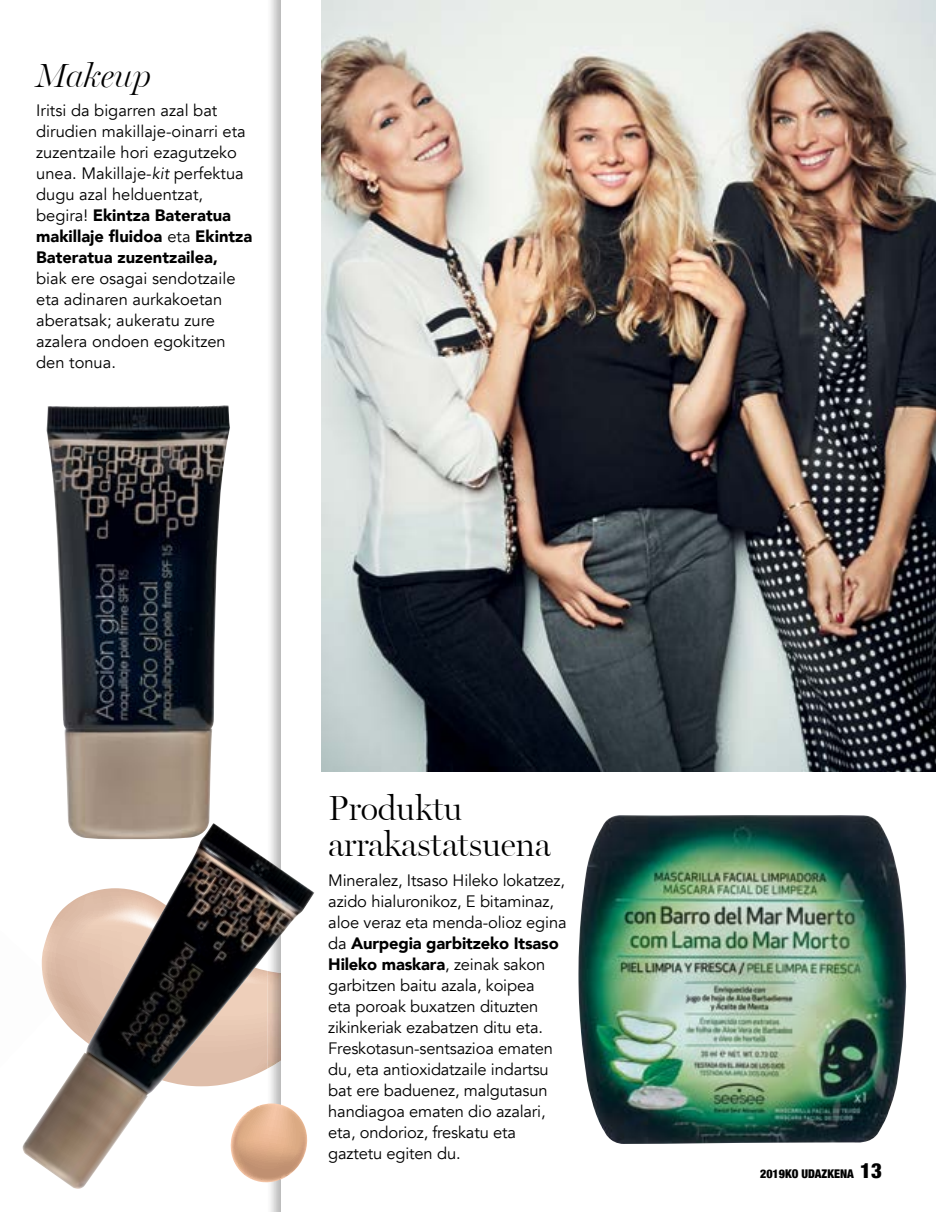
<style>
.page{position:relative;width:936px;height:1212px;background:#fff}
.page>*{position:absolute;margin:0;border:0;box-sizing:border-box;transform-origin:0 0}
.t1{font:300 30px/36px "Miller Banner";letter-spacing:-.01em;color:#000}
.t2{font:italic 300 30px "Miller Banner";letter-spacing:-.01em;color:#000}
.t3{font:16.5px/21px "Avenir";letter-spacing:-.01em;color:#000}
.t4{font:900 condensed 12px "Helvetica Neue";color:#000}
.s1{font-style:italic}
.s2{font-weight:900}
.s3{font-size:21px}
</style>
<div class="page">
<img style="left:322px;top:0;width:613px;height:772px">
<img style="left:578px;top:815px;width:328px;height:329px">
<img style="left:46px;top:405px;width:184px;height:418px">
<img style="left:22px;top:823px;width:292px;height:366px">
<h1 class="t2" style="left:36px;top:56px;width:116px">Makeup</h1>
<p class="t3" style="left:36px;top:100px;width:218px">Iritsi da bigarren azal bat dirudien makillaje-oinarri eta zuzentzaile hori ezagutzeko unea. Makillaje-<span class="s1">kit</span> perfektua dugu azal helduentzat, begira! <span class="s2">Ekintza Bateratua makillaje fluidoa</span> eta <span class="s2">Ekintza<br>Bateratua zuzentzailea,</span></p>
<p class="t3" style="left:36px;top:268px;width:201px">biak ere osagai sendotzaile eta adinaren aurkakoetan aberatsak; aukeratu zure azalera ondoen egokitzen den tonua.</p>
<h1 class="t1" style="left:328px;top:790px;width:224px">Produktu arrakastatsuena</h1>
<p class="t3" style="left:328px;top:870px;width:240px">Mineralez, Itsaso Hileko lokatzez, azido hialuronikoz, E bitaminaz, aloe veraz eta menda-olioz egina da <span class="s2">Aurpegia garbitzeko Itsaso<br>Hileko maskara</span>, zeinak sakon garbitzen baitu azala, koipea<br>eta poroak buxatzen dituzten zikinkeriak ezabatzen ditu eta.<br>Freskotasun-sentsazioa ematen du, eta antioxidatzaile indartsu bat ere baduenez, malgutasun handiagoa ematen dio azalari, eta, ondorioz, freskatu eta gaztetu egiten du.</p>
<p class="t4" style="left:760px;top:1164px;width:123px">2019KO UDAZKENA <span class="s3">13</span></p>
</div>
